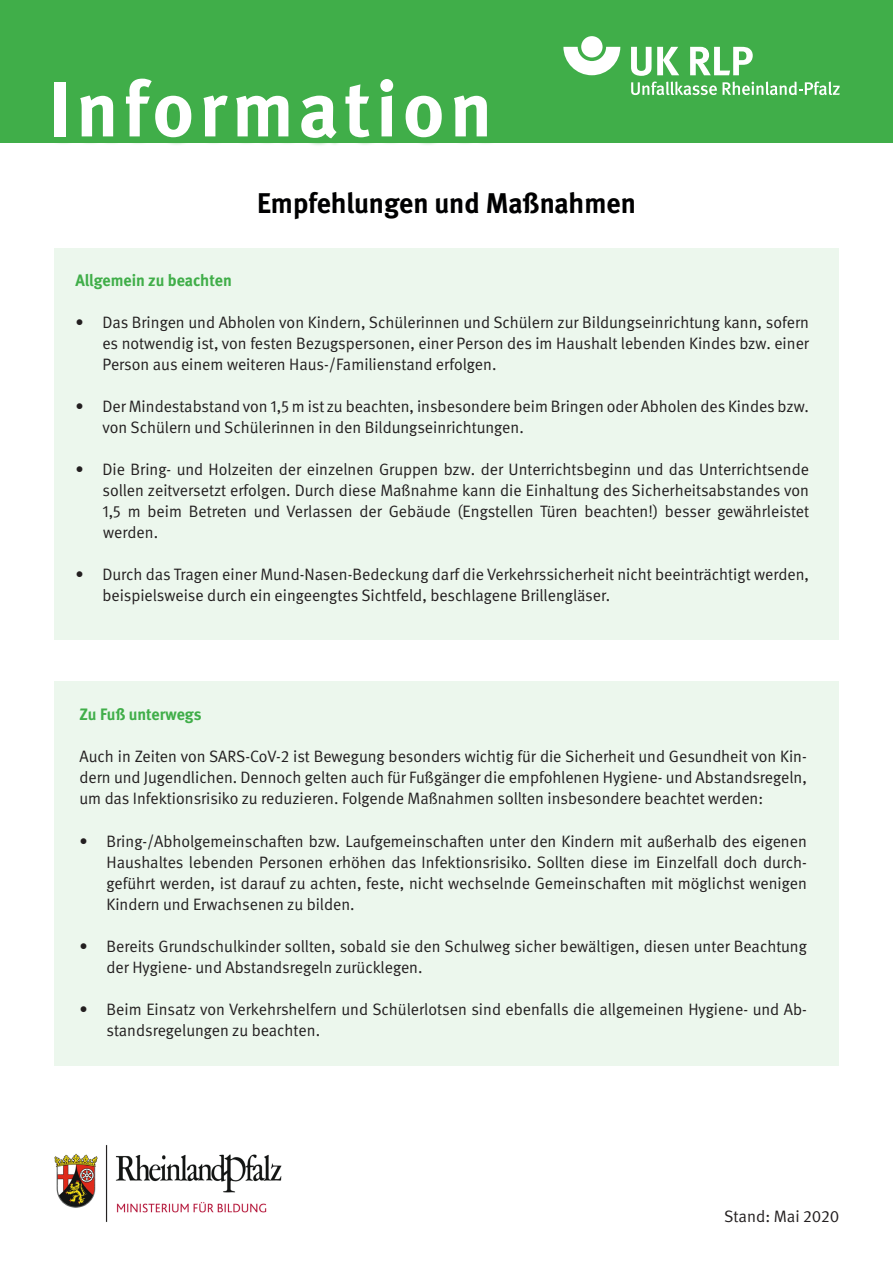
<style>
.page{position:relative;width:893px;height:1263px;background:#fff}
.page>*{position:absolute;margin:0;border:0;box-sizing:border-box;transform-origin:0 0}
.t1{font:700 78px "DGUV Meta";letter-spacing:.07em;color:#fff}
.t2{font:700 28.5px "DGUV Meta";color:#000001}
.t3{font:16.5px/21px "DGUV Meta";color:#231f20}
.t4{font:700 16.5px "DGUV Meta";color:#40ae49}
</style>
<div class="page">
<div style="left:54px;top:249px;width:785px;height:391px;background:#ecf7ed"></div>
<div style="left:0;top:0;width:893px;height:142px;background:#40ae49"></div>
<div style="left:52px;top:77px;width:444px;height:70px;background:#40ae49"></div>
<svg style="left:563px;top:47px;width:57px;height:28px"></svg>
<div style="left:581px;top:36px;width:22px;height:21px;background:#fff;border-radius:50%"></div>
<svg style="left:631px;top:47px;width:209px;height:48px"></svg>
<div style="left:54px;top:681px;width:785px;height:385px;background:#ecf7ed"></div>
<img style="left:54px;top:1145px;width:228px;height:77px">
<p class="t1" style="left:48px;top:63px;width:445px">Information</p>
<p class="t2" style="left:257px;top:186px;width:380px">Empfehlungen und Maßnahmen</p>
<p class="t4" style="left:75px;top:270px;width:158px">Allgemein zu beachten</p>
<p class="t3" style="left:102px;top:312px;width:708px;text-align:justify;text-indent:-27px">• Das Bringen und Abholen von Kindern, Schülerinnen und Schülern zur Bildungseinrichtung kann, sofern es notwendig ist, von festen Bezugspersonen, einer Person des im Haushalt lebenden Kindes bzw. einer Person aus einem weiteren Haus-/Familienstand erfolgen.</p>
<p class="t3" style="left:102px;top:396px;width:708px;text-indent:-27px">• Der Mindestabstand von 1,5 m ist zu beachten, insbesondere beim Bringen oder Abholen des Kindes bzw. von Schülern und Schülerinnen in den Bildungseinrichtungen.</p>
<p class="t3" style="left:75px;top:459px;width:735px;text-align:right">• Die Bring- und Holzeiten der einzelnen Gruppen bzw. der Unterrichtsbeginn und das Unterrichtsende sollen zeitversetzt erfolgen. Durch diese Maßnahme kann die Einhaltung des Sicherheitsabstandes von</p>
<p class="t3" style="left:103px;top:501px;width:708px">1,5 m beim Betreten und Verlassen der Gebäude (Engstellen Türen beachten!) besser gewährleistet</p>
<p class="t3" style="left:103px;top:522px;width:56px">werden.</p>
<p class="t3" style="left:102px;top:564px;width:708px;text-indent:-27px">• Durch das Tragen einer Mund-Nasen-Bedeckung darf die Verkehrssicherheit nicht beeinträchtigt werden, beispielsweise durch ein eingeengtes Sichtfeld, beschlagene Brillengläser.</p>
<p class="t4" style="left:80px;top:705px;width:124px">Zu Fuß unterwegs</p>
<p class="t3" style="left:80px;top:747px;width:729px;text-align:justify">Auch in Zeiten von SARS-CoV-2 ist Bewegung besonders wichtig für die Sicherheit und Gesundheit von Kin&shy;dern und Jugendlichen. Dennoch gelten auch für Fußgänger die empfohlenen Hygiene- und Abstandsregeln, um das Infektionsrisiko zu reduzieren. Folgende Maßnahmen sollten insbesondere beachtet werden:</p>
<p class="t3" style="left:107px;top:831px;width:702px;text-align:justify;text-indent:-27px">• Bring-/Abholgemeinschaften bzw. Laufgemeinschaften unter den Kindern mit außerhalb des eigenen Haushaltes lebenden Personen erhöhen das Infektionsrisiko. Sollten diese im Einzelfall doch durch&shy;geführt werden, ist darauf zu achten, feste, nicht wechselnde Gemeinschaften mit möglichst wenigen Kindern und Erwachsenen zu bilden.</p>
<p class="t3" style="left:107px;top:936px;width:702px;text-indent:-27px">• Bereits Grundschulkinder sollten, sobald sie den Schulweg sicher bewältigen, diesen unter Beachtung der Hygiene- und Abstandsregeln zurücklegen.</p>
<p class="t3" style="left:107px;top:999px;width:702px;text-indent:-27px">• Beim Einsatz von Verkehrshelfern und Schülerlotsen sind ebenfalls die allgemeinen Hygiene- und Ab&shy;standsregelungen zu beachten.</p>
<p class="t3" style="left:724px;top:1206px;width:117px">Stand: Mai 2020</p>
</div>
